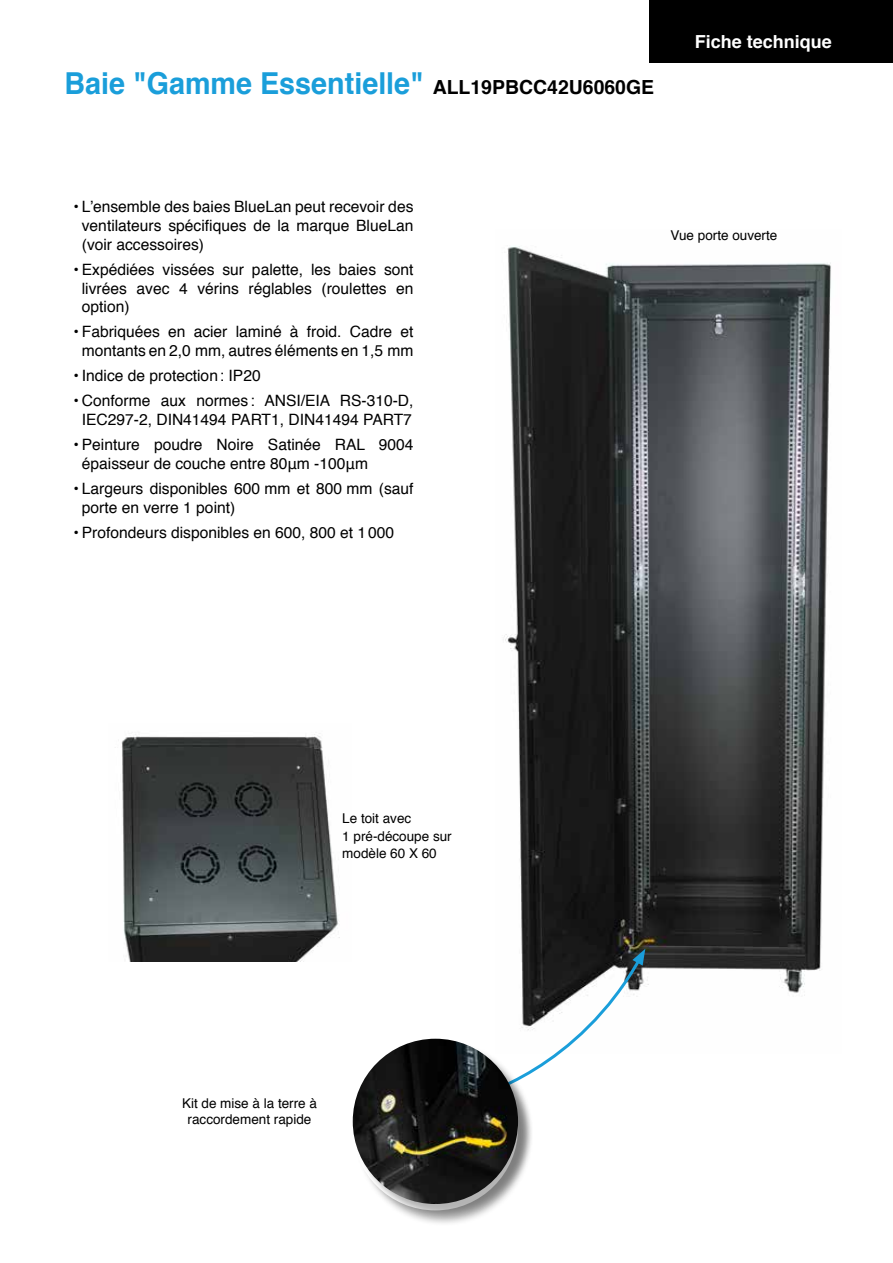
<style>
.page{position:relative;width:893px;height:1263px;background:#fff}
.page>*{position:absolute;margin:0;border:0;box-sizing:border-box;transform-origin:0 0}
.t1{font:700 30.3px "Helvetica";color:#1a9eda;scale:.95 1}
.t2{font:700 18px "Helvetica";color:#fff}
.t3{font:15.6px/18.8px "Helvetica";color:#000;text-align:justify}
.t4{font:13.5px/17.1px "Helvetica";color:#000;text-align:center}
.s1{font-size:19.5px;color:#000}
</style>
<div class="page">
<img style="left:503px;top:246px;width:328px;height:750px">
<svg style="left:503px;top:949px;width:142px;height:123px"></svg>
<div style="left:354px;top:1047px;width:180px;height:179px;background:#000;opacity:.3"></div>
<div style="left:354px;top:1040px;width:180px;height:180px;background:#000;opacity:.3"></div>
<img style="left:353px;top:1039px;width:165px;height:165px;border-radius:83px">
<div style="left:649px;top:0;width:244px;height:62px;background:#000"></div>
<img style="left:121px;top:733px;width:219px;height:228px">
<h1 class="t1" style="left:65px;top:59px;width:622px">Baie "Gamme Essentielle" <span class="s1">ALL19PBCC42U6060GE</span></h1>
<p class="t2" style="left:695px;top:27px;width:139px">Fiche technique</p>
<p class="t3" style="left:82px;top:198px;width:333px;text-indent:-9px">• L’ensemble des baies BlueLan peut recevoir des ventilateurs spécifiques de la marque BlueLan (voir accessoires)</p>
<p class="t3" style="left:82px;top:260px;width:333px;text-indent:-9px">• Expédiées vissées sur palette, les baies sont livrées avec 4 vérins réglables (roulettes en option)</p>
<p class="t3" style="left:73px;top:323px;width:342px;text-align:center">• Fabriquées en acier laminé à froid. Cadre et montants en 2,0 mm, autres éléments en 1,5 mm</p>
<p class="t3" style="left:73px;top:367px;width:189px">• Indice de protection: IP20</p>
<p class="t3" style="left:73px;top:392px;width:342px;text-align:center">• Conforme aux normes : ANSI/EIA RS-310-D,<br>IEC297-2, DIN41494 PART1, DIN41494 PART7</p>
<p class="t3" style="left:82px;top:436px;width:333px;text-indent:-9px">• Peinture poudre Noire Satinée RAL 9004 épaisseur de couche entre 80μm -100μm</p>
<p class="t3" style="left:82px;top:480px;width:333px;text-indent:-9px">• Largeurs disponibles 600 mm et 800 mm (sauf porte en verre 1 point)</p>
<p class="t3" style="left:73px;top:523px;width:322px">• Profondeurs disponibles en 600, 800 et 1000</p>
<p class="t4" style="left:670px;top:227px;width:108px">Vue porte ouverte</p>
<p class="t4" style="left:342px;top:810px;width:111px;text-align:left">Le toit avec<br>1 pré-découpe sur modèle 60 X 60</p>
<p class="t4" style="left:182px;top:1095px;width:137px;line-height:16.2px">Kit de mise à la terre à raccordement rapide</p>
</div>
